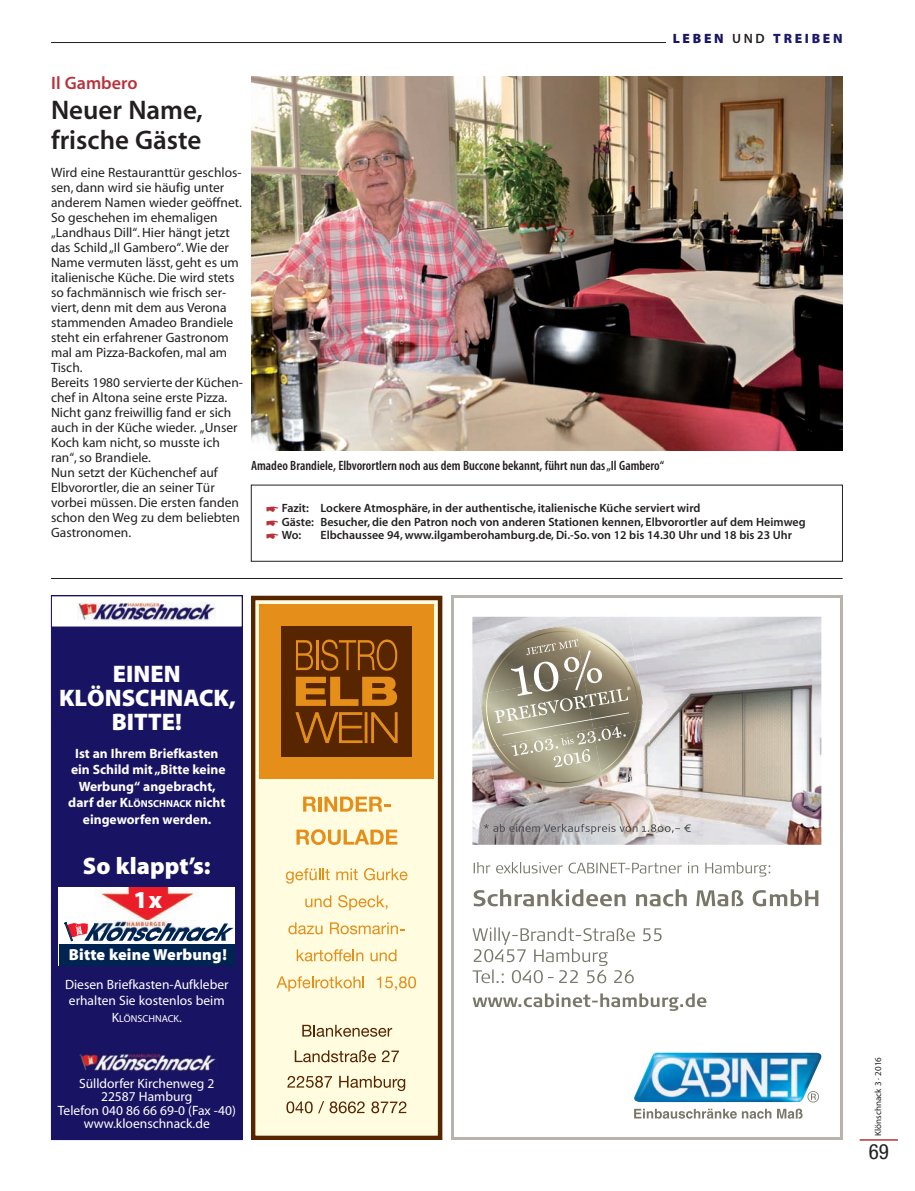
<style>
.page{position:relative;width:915px;height:1191px;background:#fff}
.page>*{position:absolute;margin:0;border:0;box-sizing:border-box;transform-origin:0 0}
.t1{font:27px/30px "Adobe Corp ID Myriad Sb";color:#231f20}
.t2{font:24.45px "Adobe Corp ID Myriad Bl";color:#fff}
.t3{font:24px/24px "Adobe Corp ID Myriad Bl";color:#fff;text-align:center}
.t4{font:condensed 21px "Helvetica Neue";color:#231f20}
.t5{font:18px "Adobe Corp ID Myriad Sb";color:#b9323b}
.t6{font:16.05px "Adobe Corp ID Myriad Bl";letter-spacing:.01em;color:#fff}
.t7{font:13.5px/15px "Adobe Corp ID Myriad Rg";color:#231f20}
.t8{font:13.5px/13.5px "Adobe Corp ID Myriad Rg";color:#fff;text-align:center}
.t9{font:13.5px/16.5px "Adobe Corp ID Myriad Bd";color:#fff;text-align:center}
.t10{font:600 condensed 13.5px "Myriad Pro";color:#231f20}
.t11{font:13.5px "Adobe Corp ID Myriad Bl";letter-spacing:.2em;color:#1d186a}
.t12{font:12px "Adobe Corp ID Myriad Sb";color:#231f20}
.t13{font:10.2px "Adobe Corp ID Myriad Rg";color:#fff}
.t14{font:9px "Adobe Corp ID Myriad Rg";color:#231f20}
.s1{color:#191364}
.s2{font-family:"Adobe Corp ID Myriad Sb";color:#231f20}
.s3{font-family:"European Pi Three";color:#b9323b}
.s4{font-size:10.2px}
.s5{font-size:13.5px}
</style>
<div class="page">
<hr style="left:859px;top:1139px;width:38px;height:1px;background:#b9323b">
<hr style="left:51px;top:42px;width:614px;height:1px;background:#231f20">
<hr style="left:51px;top:578px;width:791px;height:1px;background:#231f20">
<img style="left:251px;top:77px;width:591px;height:374px">
<div style="left:255px;top:600px;width:182px;height:535px;background:#fffce0"></div>
<div style="left:251px;top:596px;width:191px;height:544px;border:4px solid #572500"></div>
<svg style="left:303px;top:796px;width:13px;height:15px"></svg>
<hr style="left:318px;top:796px;width:3px;height:15px;background:#e58e19">
<svg style="left:324px;top:796px;width:66px;height:15px"></svg>
<svg style="left:296px;top:829px;width:101px;height:16px"></svg>
<svg style="left:286px;top:868px;width:43px;height:15px"></svg>
<svg style="left:336px;top:868px;width:21px;height:12px"></svg>
<svg style="left:364px;top:868px;width:43px;height:12px"></svg>
<svg style="left:305px;top:895px;width:26px;height:12px"></svg>
<svg style="left:338px;top:895px;width:49px;height:15px"></svg>
<svg style="left:288px;top:922px;width:34px;height:12px"></svg>
<svg style="left:330px;top:922px;width:74px;height:12px"></svg>
<svg style="left:296px;top:949px;width:67px;height:12px"></svg>
<svg style="left:370px;top:949px;width:26px;height:12px"></svg>
<svg style="left:276px;top:976px;width:88px;height:15px"></svg>
<svg style="left:376px;top:976px;width:40px;height:14px"></svg>
<svg style="left:302px;top:1024px;width:90px;height:12px"></svg>
<svg style="left:294px;top:1050px;width:105px;height:12px"></svg>
<svg style="left:287px;top:1076px;width:45px;height:11px"></svg>
<svg style="left:339px;top:1075px;width:66px;height:16px"></svg>
<svg style="left:286px;top:1101px;width:26px;height:12px"></svg>
<svg style="left:318px;top:1101px;width:46px;height:12px"></svg>
<svg style="left:371px;top:1101px;width:35px;height:12px"></svg>
<div style="left:259px;top:604px;width:174px;height:174px;background:#e58e19"></div>
<div style="left:281px;top:626px;width:131px;height:130px;background:#572500"></div>
<svg style="left:296px;top:640px;width:17px;height:30px"></svg>
<hr style="left:316px;top:640px;width:2px;height:30px;background:#e58e19">
<svg style="left:321px;top:639px;width:76px;height:31px"></svg>
<svg style="left:295px;top:677px;width:102px;height:66px"></svg>
<svg style="left:634px;top:1108px;width:168px;height:10px"></svg>
<img style="left:634px;top:1052px;width:187px;height:50px">
<svg style="left:472px;top:993px;width:234px;height:18px"></svg>
<svg style="left:472px;top:927px;width:189px;height:56px"></svg>
<svg style="left:473px;top:889px;width:345px;height:17px"></svg>
<svg style="left:473px;top:862px;width:297px;height:14px"></svg>
<img style="left:472px;top:617px;width:349px;height:227px">
<svg style="left:483px;top:824px;width:207px;height:10px;background:#aaa8aa"></svg>
<img style="left:472px;top:616px;width:102px;height:7px">
<img style="left:472px;top:623px;width:102px;height:72px">
<img style="left:574px;top:617px;width:71px;height:102px">
<img style="left:487px;top:789px;width:115px;height:11px">
<img style="left:644px;top:719px;width:11px;height:62px">
<svg style="left:479px;top:626px;width:165px;height:163px;background:#ada797"></svg>
<hr style="left:451px;top:595px;width:2px;height:545px;background:#b8b3ac">
<hr style="left:840px;top:595px;width:2px;height:545px;background:#b8b3ac">
<hr style="left:451px;top:595px;width:391px;height:2px;background:#b8b3ac">
<hr style="left:451px;top:1137px;width:391px;height:3px;background:#b8b3ac">
<div style="left:51px;top:595px;width:191px;height:545px;background:#191364"></div>
<div style="left:52px;top:596px;width:190px;height:30px;background:#fff"></div>
<div style="left:51px;top:595px;width:191px;height:32px;border:1px solid #191364"></div>
<img style="left:78px;top:603px;width:138px;height:18px">
<img style="left:79px;top:1053px;width:137px;height:18px">
<div style="left:59px;top:887px;width:176px;height:79px;background:#fff"></div>
<div style="left:59px;top:944px;width:176px;height:22px;background:#002451"></div>
<svg style="left:64px;top:922px;width:169px;height:19px"></svg>
<img style="left:94px;top:887px;width:105px;height:45px">
<p class="t11" style="left:672px;top:33px;width:171px"><span class="s1">LEBEN</span> <span class="s2">UND</span> TREIBEN</p>
<p class="t5" style="left:51px;top:77px;width:88px">Il Gambero</p>
<p class="t1" style="left:51px;top:98px;width:153px">Neuer Name, frische Gäste</p>
<p class="t7" style="left:51px;top:166px;width:193px">Wird eine Restauranttür geschlos&shy;sen, dann wird sie häufig unter anderem Namen wieder geöffnet.<br>So geschehen im ehemaligen „Landhaus Dill“. Hier hängt jetzt das Schild „Il Gambero“. Wie der<br>Name vermuten lässt, geht es um italienische Küche. Die wird stets so fachmännisch wie frisch ser&shy;viert, denn mit dem aus Verona stammenden Amadeo Brandiele steht ein erfahrener Gastronom mal am Pizza-Backofen, mal am<br>Tisch.<br>Bereits 1980 servierte der Küchen&shy;chef in Altona seine erste Pizza.<br>Nicht ganz freiwillig fand er sich auch in der Küche wieder. „Unser<br>Koch kam nicht, so musste ich ran“, so Brandiele.<br>Nun setzt der Küchenchef auf<br>Elbvorortler, die an seiner Tür vorbei müssen. Die ersten fanden schon den Weg zu dem beliebten<br>Gastronomen.</p>
<p class="t10" style="left:251px;top:457px;width:414px">Amadeo Brandiele, Elbvorortlern noch aus dem Buccone bekannt, führt nun das „Il Gambero“</p>
<p class="t12" style="left:266px;top:504px;width:435px"><span class="s3">-</span> Fazit: Lockere Atmosphäre, in der authentische, italienische Küche serviert wird</p>
<p class="t12" style="left:266px;top:517px;width:540px"><span class="s3">-</span> Gäste: Besucher, die den Patron noch von anderen Stationen kennen, Elbvorortler auf dem Heimweg</p>
<p class="t12" style="left:266px;top:531px;width:36px"><span class="s3">-</span> Wo:</p>
<p class="t12" style="left:320px;top:531px;width:473px">Elbchaussee 94, www.ilgamberohamburg.de, Di.-So. von 12 bis 14.30 Uhr und 18 bis 23 Uhr</p>
<p class="t3" style="left:59px;top:663px;width:178px">EINEN<br>KLÖNSCHNACK,<br>BITTE!</p>
<p class="t9" style="left:68px;top:746px;width:159px">Ist an Ihrem Briefkasten ein Schild mit „Bitte keine<br>Werbung“ angebracht, darf der K<span class="s4">LÖNSCHNACK</span> nicht eingeworfen werden.</p>
<p class="t3" style="left:83px;top:856px;width:129px">So klappt’s:</p>
<p class="t2" style="left:133px;top:885px;width:30px">1x</p>
<p class="t6" style="left:69px;top:945px;width:160px">Bitte keine Werbung!</p>
<p class="t8" style="left:65px;top:977px;width:165px;line-height:16.5px;text-align:left">Diesen Briefkasten-Aufkleber erhalten Sie kostenlos beim</p>
<p class="t13" style="left:112px;top:1014px;width:72px"><span class="s5">K</span>LÖNSCHNACK<span class="s5">.</span></p>
<p class="t8" style="left:58px;top:1077px;width:179px">Sülldorfer Kirchenweg 2<br>22587 Hamburg<br>Telefon 040 86 66 69-0 (Fax -40) www.kloenschnack.de</p>
<p class="t14" style="left:874px;top:1135px;width:80px;rotate:-90deg">Klönschnack 3 · 2016</p>
<p class="t4" style="left:868px;top:1144px;width:22px">69</p>
</div>
